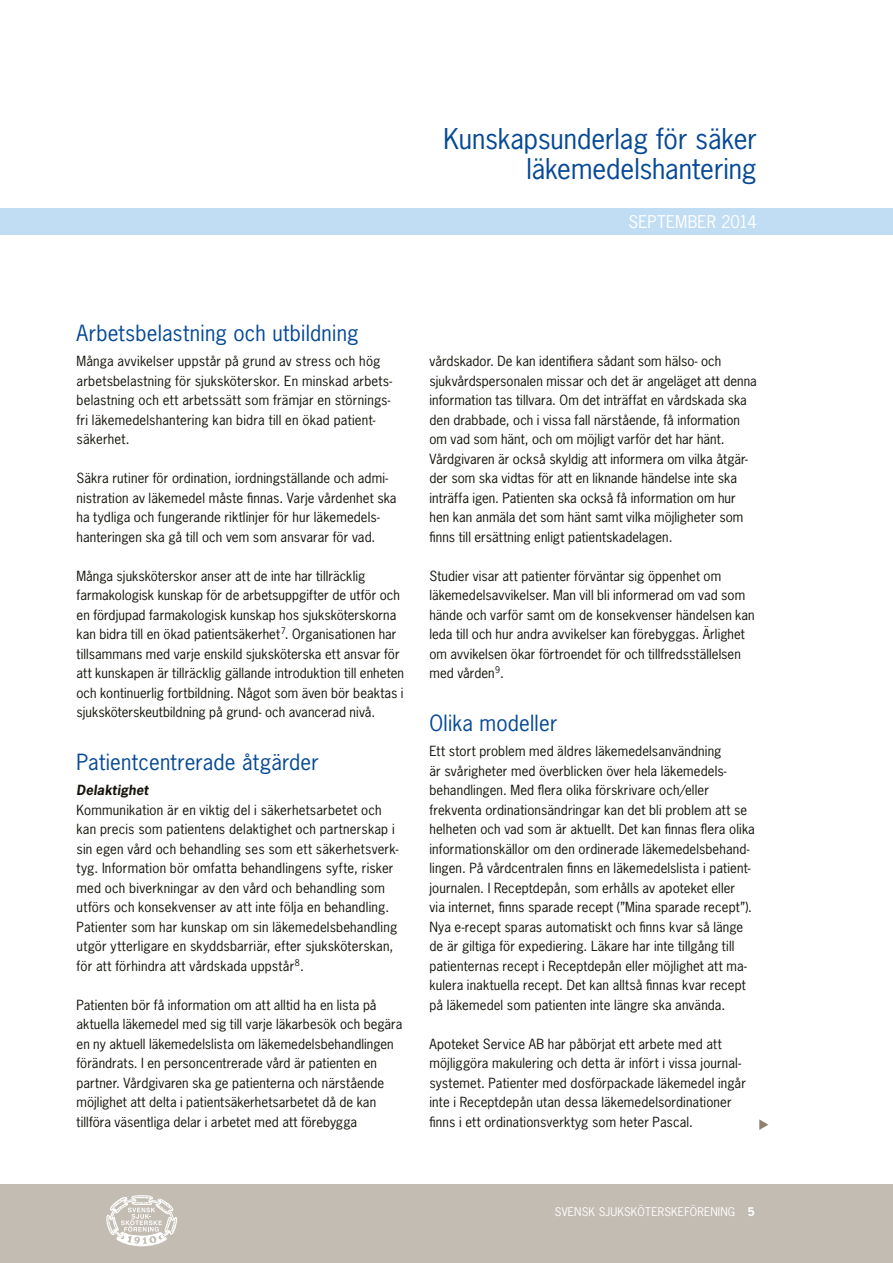
<style>
.page{position:relative;width:893px;height:1263px;background:#fff}
.page>*{position:absolute;margin:0;border:0;box-sizing:border-box;transform-origin:0 0}
.t1{font:27px/30px "News Gothic";letter-spacing:-.005em;color:#064996;text-align:right}
.t2{font:21px "News Gothic Std";letter-spacing:.01em;color:#064996}
.t3{font:16.5px "News Gothic Std";letter-spacing:-.005em;color:#fff}
.t4{font:13.2px/19.5px "News Gothic Std";letter-spacing:.005em;color:#15130b}
.t5{font:italic 700 13.2px "News Gothic Std";letter-spacing:.015em;color:#15130b}
.t6{font:11.25px "News Gothic Std";letter-spacing:.015em;color:#fff}
.s1{font-weight:700}
</style>
<div class="page">
<div style="left:0;top:1184px;width:893px;height:79px;background:#c3bcb2"></div>
<div style="left:0;top:208px;width:893px;height:27px;background:#c1ddf3"></div>
<svg style="left:106px;top:1195px;width:71px;height:51px"></svg>
<h1 class="t1" style="left:443px;top:124px;width:315px">Kunskapsunderlag för säker läkemedelshantering</h1>
<p class="t3" style="left:629px;top:211px;width:130px">SEPTEMBER 2014</p>
<h2 class="t2" style="left:77px;top:319px;width:284px">Arbetsbelastning och utbildning</h2>
<p class="t4" style="left:77px;top:351px;width:317px">Många avvikelser uppstår på grund av stress och hög arbetsbelastning för sjuksköterskor. En minskad arbets&shy;belastning och ett arbetssätt som främjar en störnings-- fri läkemedelshantering kan bidra till en ökad patient&shy;säkerhet.</p>
<p class="t4" style="left:77px;top:468px;width:322px">Säkra rutiner för ordination, iordningställande och admi&shy;nistration av läkemedel måste finnas. Varje vårdenhet ska ha tydliga och fungerande riktlinjer för hur läkemedels&shy;hanteringen ska gå till och vem som ansvarar för vad.</p>
<p class="t4" style="left:77px;top:566px;width:329px">Många sjuksköterskor anser att de inte har tillräcklig farmakologisk kunskap för de arbetsuppgifter de utför och en fördjupad farmakologisk kunskap hos sjuksköterskorna kan bidra till en ökad patientsäkerhet<sup>7</sup>. Organisationen har tillsammans med varje enskild sjuksköterska ett ansvar för att kunskapen är tillräcklig gällande introduktion till enheten och kontinuerlig fortbildning. Något som även bör beaktas i sjuksköterskeutbildning på grund- och avancerad nivå.</p>
<h2 class="t2" style="left:77px;top:748px;width:244px">Patientcentrerade åtgärder</h2>
<p class="t5" style="left:77px;top:781px;width:73px">Delaktighet</p>
<p class="t4" style="left:77px;top:800px;width:323px">Kommunikation är en viktig del i säkerhetsarbetet och kan precis som patientens delaktighet och partnerskap i sin egen vård och behandling ses som ett säkerhetsverk&shy;tyg. Information bör omfatta behandlingens syfte, risker med och biverkningar av den vård och behandling som utförs och konsekvenser av att inte följa en behandling.<br>Patienter som har kunskap om sin läkemedelsbehandling utgör ytterligare en skyddsbarriär, efter sjuksköterskan, för att förhindra att vårdskada uppstår<sup>8</sup>.</p>
<p class="t4" style="left:77px;top:995px;width:327px">Patienten bör få information om att alltid ha en lista på aktuella läkemedel med sig till varje läkarbesök och begära en ny aktuell läkemedelslista om läkemedelsbehandlingen förändrats. I en personcentrerade vård är patienten en partner. Vårdgivaren ska ge patienterna och närstående möjlighet att delta i patientsäkerhetsarbetet då de kan tillföra väsentliga delar i arbetet med att förebygga</p>
<p class="t4" style="left:429px;top:351px;width:329px">vårdskador. De kan identifiera sådant som hälso- och sjukvårdspersonalen missar och det är angeläget att denna information tas tillvara. Om det inträffat en vårdskada ska den drabbade, och i vissa fall närstående, få information om vad som hänt, och om möjligt varför det har hänt.<br>Vårdgivaren är också skyldig att informera om vilka åtgär&shy;der som ska vidtas för att en liknande händelse inte ska inträffa igen. Patienten ska också få information om hur hen kan anmäla det som hänt samt vilka möjligheter som finns till ersättning enligt patientskadelagen.</p>
<p class="t4" style="left:429px;top:566px;width:327px">Studier visar att patienter förväntar sig öppenhet om läkemedelsavvikelser. Man vill bli informerad om vad som hände och varför samt om de konsekvenser händelsen kan leda till och hur andra avvikelser kan förebyggas. Ärlighet om avvikelsen ökar förtroendet för och tillfredsställelsen med vården<sup>9</sup>.</p>
<h2 class="t2" style="left:429px;top:709px;width:129px">Olika modeller</h2>
<p class="t4" style="left:429px;top:741px;width:327px">Ett stort problem med äldres läkemedelsanvändning<br>är svårigheter med överblicken över hela läkemedels&shy;behandlingen. Med flera olika förskrivare och/eller frekventa ordinationsändringar kan det bli problem att se helheten och vad som är aktuellt. Det kan finnas flera olika informationskällor om den ordinerade läkemedelsbehand&shy;lingen. På vårdcentralen finns en läkemedelslista i patient&shy;journalen. I Receptdepån, som erhålls av apoteket eller<br>via internet, finns sparade recept (”Mina sparade recept”).<br>Nya e-recept sparas automatiskt och finns kvar så länge de är giltiga för expediering. Läkare har inte tillgång till patienternas recept i Receptdepån eller möjlighet att ma&shy;kulera inaktuella recept. Det kan alltså finnas kvar recept på läkemedel som patienten inte längre ska använda.</p>
<p class="t4" style="left:429px;top:1034px;width:318px">Apoteket Service AB har påbörjat ett arbete med att möjliggöra makulering och detta är infört i vissa journal&shy;systemet. Patienter med dosförpackade läkemedel ingår inte i Receptdepån utan dessa läkemedelsordinationer finns i ett ordinationsverktyg som heter Pascal.</p>
<p class="t6" style="left:555px;top:1204px;width:202px">SVENSK SJUKSKÖTERSKEFÖRENING <span class="s1">5</span></p>
</div>
